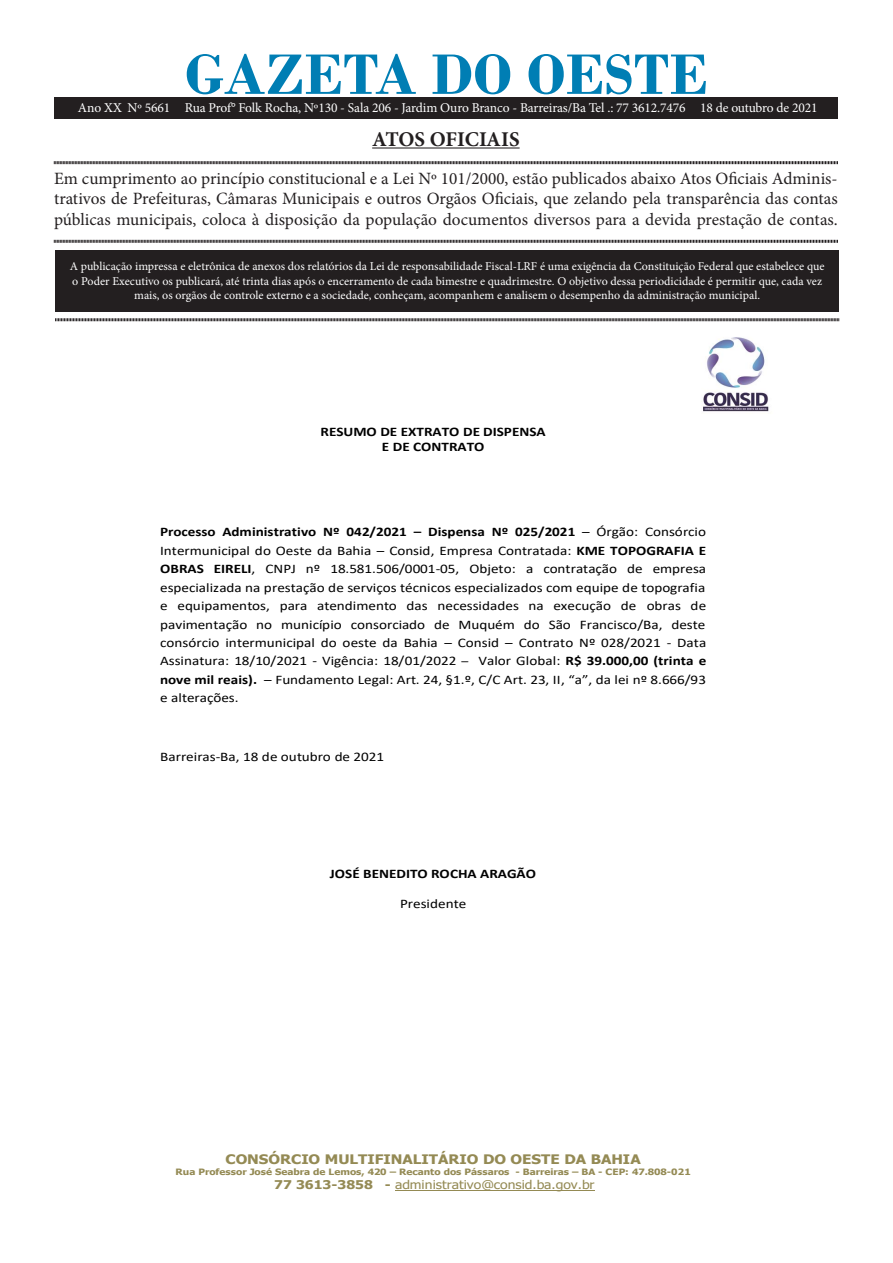
<style>
.page{position:relative;width:893px;height:1263px;background:#fff}
.page>*{position:absolute;margin:0;border:0;box-sizing:border-box;transform-origin:0 0}
.t1{font:700 60px "Bodoni";color:#007eb4}
.t2{font:700 21px "Minion Pro";letter-spacing:-.005em;color:#231f20}
.t3{font:17.25px/20.7px "Minion Pro";color:#231f20;text-align:justify}
.t4{font:13.5px "Minion Pro";letter-spacing:-.01em;color:#fff}
.t5{font:13.05px/18.5px "Calibri";color:#000;text-align:justify;scale:1.16 1}
.t6{font:700 13.05px/15.9px "Calibri";color:#000;text-align:center;scale:1.16 1}
.t7{font:700 13.05px "Tahoma";color:#948a54;scale:1.16 1}
.t8{font:12px/14.4px "Minion Pro";color:#fff;text-align:center}
.t9{font:12px "Tahoma";color:#948a54;scale:1.16 1}
.t10{font:700 8.7px "Tahoma";color:#948a54;scale:1.16 1}
.s1{font-weight:700}
.s2{font-size:12px}
</style>
<div class="page">
<div style="left:55px;top:250px;width:784px;height:61px;background:#231f20"></div>
<hr style="left:372px;top:147px;width:148px;height:2px;background:#231f20">
<svg style="left:54px;top:161px;width:784px;height:4px;background:#908e8e"></svg>
<svg style="left:54px;top:239px;width:784px;height:4px;background:#908e8e"></svg>
<svg style="left:55px;top:318px;width:784px;height:4px;background:#908e8e"></svg>
<div style="left:54px;top:98px;width:784px;height:20px;background:#231f20"></div>
<hr style="left:395px;top:1190px;width:200px;height:1px;background:#948a54">
<img style="left:701px;top:337px;width:68px;height:75px">
<p class="t1" style="left:185px;top:39px;width:525px">GAZETA DO OESTE</p>
<p class="t2" style="left:372px;top:124px;width:149px">ATOS OFICIAIS</p>
<p class="t3" style="left:54px;top:168px;width:785px">Em cumprimento ao princípio constitucional e a Lei Nº 101/2000, estão publicados abaixo Atos Oficiais Adminis&shy;trativos de Prefeituras, Câmaras Municipais e outros Orgãos Oficiais, que zelando pela transparência das contas públicas municipais, coloca à disposição da população documentos diversos para a devida prestação de contas.</p>
<p class="t8" style="left:70px;top:259px;width:756px">A publicação impressa e eletrônica de anexos dos relatórios da Lei de responsabilidade Fiscal-LRF é uma exigência da Constituição Federal que estabelece que o Poder Executivo os publicará, até trinta dias após o encerramento de cada bimestre e quadrimestre. O objetivo dessa periodicidade é permitir que, cada vez mais, os orgãos de controle externo e a sociedade, conheçam, acompanhem e analisem o desempenho da administração municipal.</p>
<p class="t4" style="left:78px;top:98px;width:741px">Ano XX Nº 5661 Rua Prof° Folk Rocha, Nº130 - Sala 206 - Jardim Ouro Branco - Barreiras/Ba Tel .: 77 3612.7476 18 de outubro de 2021</p>
<p class="t6" style="left:321px;top:423px;width:196px">RESUMO DE EXTRATO DE DISPENSA<br>E DE CONTRATO</p>
<p class="t5" style="left:160px;top:523px;width:472px"><span class="s1">Processo Administrativo Nº 042/2021 – Dispensa Nº 025/2021</span> – Órgão: Consórcio Intermunicipal do Oeste da Bahia – Consid, Empresa Contratada: <span class="s1">KME TOPOGRAFIA E OBRAS EIRELI</span>, CNPJ nº 18.581.506/0001-05, Objeto: a contratação de empresa especializada na prestação de serviços técnicos especializados com equipe de topografia e equipamentos, para atendimento das necessidades na execução de obras de pavimentação no município consorciado de Muquém do São Francisco/Ba, deste consórcio intermunicipal do oeste da Bahia – Consid – Contrato Nº 028/2021 - Data Assinatura: 18/10/2021 - Vigência: 18/01/2022 <span class="s2">–</span> Valor Global: <span class="s1">R$ 39.000,00 (trinta e nove mil reais).</span> – Fundamento Legal: Art. 24, §1.º, C/C Art. 23, II, “a”, da lei nº 8.666/93 e alterações.</p>
<p class="t5" style="left:160px;top:747px;width:195px">Barreiras-Ba, 18 de outubro de 2021</p>
<p class="t6" style="left:330px;top:866px;width:179px">JOSÉ BENEDITO ROCHA ARAGÃO</p>
<p class="t5" style="left:400px;top:894px;width:59px">Presidente</p>
<p class="t7" style="left:226px;top:1149px;width:359px">CONSÓRCIO MULTIFINALITÁRIO DO OESTE DA BAHIA</p>
<p class="t10" style="left:176px;top:1166px;width:446px">Rua Professor José Seabra de Lemos, 420 – Recanto dos Pássaros - Barreiras – BA - CEP: 47.808-021</p>
<p class="t9" style="left:274px;top:1176px;width:278px"><span class="s1">77 3613-3858 -</span> administrativo@consid.ba.gov.br</p>
</div>
